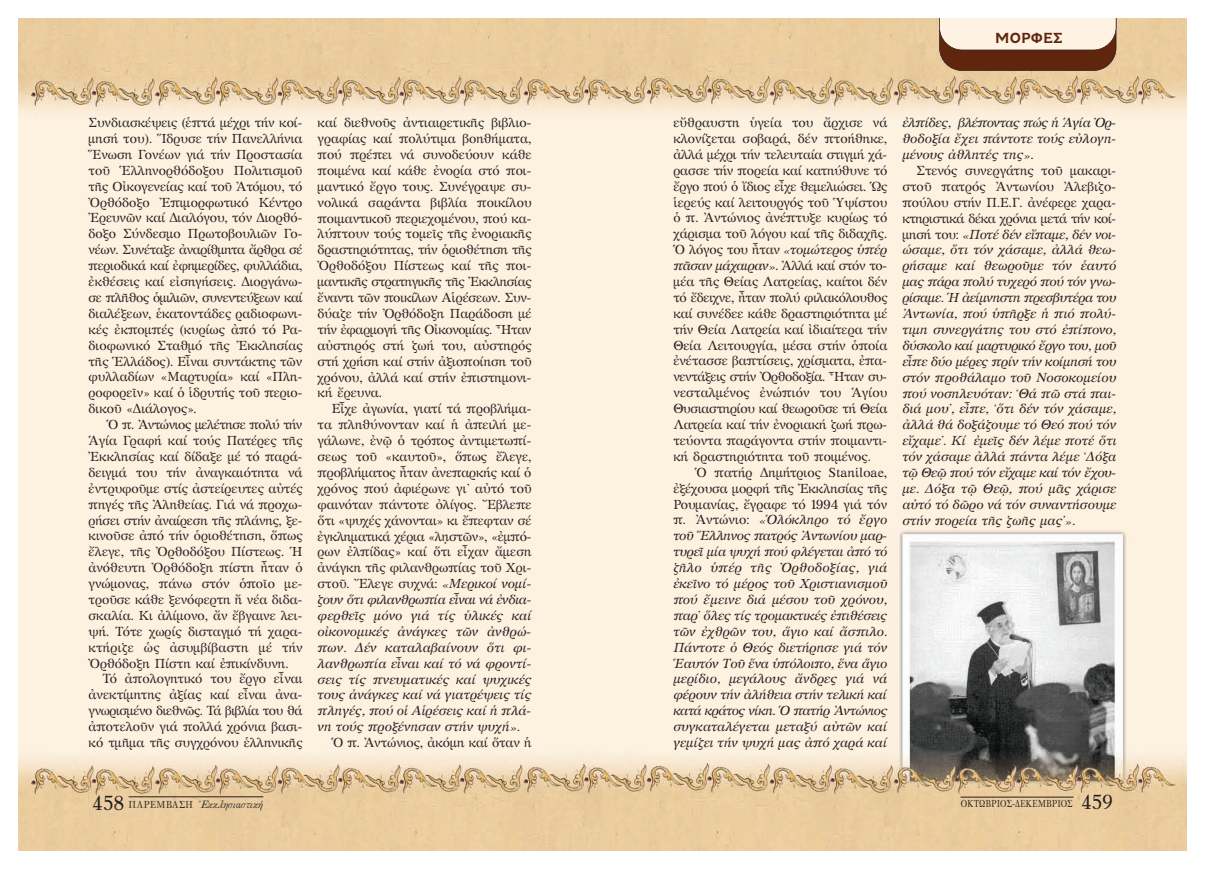
<style>
.page{position:relative;width:1205px;height:869px;background:#fff}
.page>*{position:absolute;margin:0;border:0;box-sizing:border-box;transform-origin:0 0}
.t1{font:700 16.25px "GFS Neohellenic";color:#5f260d}
.t2{font:13.12px/15.9px "GFS Artemisia";color:#231f20;text-align:justify}
.t3{font:italic 13.12px/15.9px "GFS Artemisia";color:#231f20;text-align:justify}
.t4{font:11.25px "GFS Solomos";color:#231f20}
.t5{font:10px "GFS Bodoni";color:#231f20;scale:.9 1}
.s1{font-style:italic}
.s2{font-style:normal}
.s3{font-family:"GFS Porson";font-size:20px}
.s4{font-family:"GFS Bodoni";font-size:10px}
</style>
<div class="page">
<img style="left:18px;top:18px;width:1169px;height:832px">
<hr style="left:960px;top:796px;width:113px;height:1px;background:#231f20">
<hr style="left:129px;top:796px;width:134px;height:1px;background:#231f20">
<svg style="left:939px;top:18px;width:177px;height:53px"></svg>
<p class="t2" style="left:89px;top:116px;width:216px">Συνδιασκέψεις (ἑπτά μέχρι τήν κοί&shy;μησή του). Ἵδρυσε τήν Πανελλήνια Ἕνωση Γονέων γιά τήν Προστασία τοῦ Ἑλληνορθόδοξου Πολιτισμοῦ τῆς Οἰκογενείας καί τοῦ Ἀτόμου, τό Ὀρθόδοξο Ἐπιμορφωτικό Κέντρο Ἐρευνῶν καί Διαλόγου, τόν Διορθό&shy;δοξο Σύνδεσμο Πρωτοβουλιῶν Γο&shy;νέων. Συνέταξε ἀναρίθμητα ἄρθρα σέ περιοδικά καί ἐφημερίδες, φυλλάδια, ἐκθέσεις καί εἰσηγήσεις. Διοργάνω&shy;σε πλῆθος ὁμιλιῶν, συνεντεύξεων καί διαλέξεων, ἑκατοντάδες ραδιοφωνι&shy;κές ἐκπομπές (κυρίως ἀπό τό Ρα&shy;διοφωνικό Σταθμό τῆς Ἐκκλησίας τῆς Ἑλλάδος). Εἶναι συντάκτης τῶν φυλλαδίων «Μαρτυρία» καί «Πλη&shy;ροφορεῖν» καί ὁ ἱδρυτής τοῦ περιο&shy;δικοῦ «Διάλογος».</p>
<p class="t2" style="left:89px;top:418px;width:216px;text-indent:18px">Ὁ π. Ἀντώνιος μελέτησε πολύ τήν Ἁγία Γραφή καί τούς Πατέρες τῆς Ἐκκλησίας καί δίδαξε μέ τό παρά&shy;δειγμά του τήν ἀναγκαιότητα νά ἐντρυφοῦμε στίς ἀστείρευτες αὐτές πηγές τῆς Ἀληθείας. Γιά νά προχω&shy;ρήσει στήν ἀναίρεση τῆς πλάνης, ξε&shy;κινοῦσε ἀπό τήν ὁριοθέτηση, ὅπως ἔλεγε, τῆς Ὀρθοδόξου Πίστεως. Ἡ ἀνόθευτη Ὀρθόδοξη πίστη ἦταν ὁ γνώμονας, πάνω στόν ὁποῖο με&shy;τροῦσε κάθε ξενόφερτη ἤ νέα διδα&shy;σκαλία. Κι ἀλίμονο, ἄν ἔβγαινε λει&shy;ψή. Τότε χωρίς δισταγμό τή χαρα&shy;κτήριζε ὡς ἀσυμβίβαστη μέ τήν Ὀρθόδοξη Πίστη καί ἐπικίνδυνη.</p>
<p class="t2" style="left:89px;top:672px;width:215px;text-indent:14px">Τό ἀπολογητικό του ἔργο εἶναι ἀνεκτίμητης ἀξίας καί εἶναι ἀνα&shy;γνωρισμένο διεθνῶς. Τά βιβλία του θά ἀποτελοῦν γιά πολλά χρόνια βασι&shy;κό τμῆμα τῆς συγχρόνου ἑλληνικῆς</p>
<p class="t2" style="left:318px;top:116px;width:216px">καί διεθνοῦς ἀντιαιρετικῆς βιβλιο&shy;γραφίας καί πολύτιμα βοηθήματα, πού πρέπει νά συνοδεύουν κάθε ποιμένα καί κάθε ἐνορία στό ποι&shy;μαντικό ἔργο τους. Συνέγραψε συ&shy;νολικά σαράντα βιβλία ποικίλου ποιμαντικοῦ περιεχομένου, πού κα&shy;λύπτουν τούς τομεῖς τῆς ἐνοριακῆς δραστηριότητας, τήν ὁριοθέτηση τῆς Ὀρθοδόξου Πίστεως καί τῆς ποι&shy;μαντικῆς στρατηγικῆς τῆς Ἐκκλησίας ἔναντι τῶν ποικίλων Αἱρέσεων. Συν&shy;δύαζε τήν Ὀρθόδοξη Παράδοση μέ τήν ἐφαρμογή τῆς Οἰκονομίας. Ἦταν αὐστηρός στή ζωή του, αὐστηρός στή χρήση καί στήν ἀξιοποίηση τοῦ χρόνου, ἀλλά καί στήν ἐπιστημονι&shy;κή ἔρευνα.</p>
<p class="t2" style="left:318px;top:402px;width:216px;text-indent:14px">Εἶχε ἀγωνία, γιατί τά προβλήμα&shy;τα πληθύνονταν καί ἡ ἀπειλή με&shy;γάλωνε, ἐνῷ ὁ τρόπος ἀντιμετωπί&shy;σεως τοῦ «καυτοῦ», ὅπως ἔλεγε, προ βλήματος ἦταν ἀνεπαρκής καί ὁ χρόνος πού ἀφιέρωνε γι’ αὐτό τοῦ φαινόταν πάντοτε ὀλίγος. Ἔβλεπε ὅτι «ψυχές χάνονται» κι ἔπεφταν σέ ἐγκληματικά χέρια «λῃστῶν», «ἐμπό&shy;ρων ἐλπίδας» καί ὅτι εἶχαν ἄμεση ἀνάγκη τῆς φιλανθρωπίας τοῦ Χρι&shy;στοῦ. Ἔλεγε συχνά: <span class="s1">«Μερικοί νομί&shy;ζουν ὅτι φιλανθρωπία εἶναι νά ἐνδια&shy;φερθεῖς μόνο γιά τίς ὑλικές καί οἰκονομικές ἀνάγκες τῶν ἀνθρώ&shy;πων. Δέν καταλαβαίνουν ὅτι φι&shy;λανθρωπία εἶναι καί τό νά φροντί&shy;σεις τίς πνευματικές καί ψυχικές τους ἀνάγκες καί νά γιατρέψεις τίς πληγές, πού οἱ Αἱρέσεις καί ἡ πλά&shy;νη τούς προξένησαν στήν ψυχή».</span></p>
<p class="t2" style="left:332px;top:736px;width:201px">Ὁ π. Ἀντώνιος, ἀκόμη καί ὅταν ἡ</p>
<p class="t1" style="left:995px;top:33px;width:70px">ΜΟΡΦΕΣ</p>
<p class="t2" style="left:673px;top:116px;width:216px">εὔθραυστη ὑγεία του ἄρχισε νά κλονίζεται σοβαρά, δέν πτοήθηκε, ἀλλά μέχρι τήν τελευταία στιγμή χά&shy;ρασσε τήν πορεία καί κατηύθυνε τό ἔργο πού ὁ ἴδιος εἶχε θεμελιώσει. Ὡς ἱερεύς καί λειτουργός τοῦ Ὑψίστου ὁ π. Ἀντώνιος ἀνέπτυξε κυρίως τό χάρισμα τοῦ λόγου καί τῆς διδαχῆς.<br>Ὁ λόγος του ἦταν <span class="s1">«τομώτερος ὑπέρ πᾶσαν μάχαιραν».</span> Ἀλλά καί στόν το&shy;μέα τῆς Θείας Λατρείας, καίτοι δέν τό ἔδειχνε, ἦταν πολύ φιλακόλουθος καί συνέδεε κάθε δραστηριότητα μέ τήν Θεία Λατρεία καί ἰδιαίτερα τήν Θεία Λειτουργία, μέσα στήν ὁποία ἐνέτασσε βαπτίσεις, χρίσματα, ἐπα&shy;νεντάξεις στήν Ὀρθοδοξία. Ἦταν συ&shy;νεσταλμένος ἐνώπιόν του Ἁγίου Θυσιαστηρίου καί θεωροῦσε τή Θεία Λατρεία καί τήν ἐνοριακή ζωή πρω&shy;τεύοντα παράγοντα στήν ποιμαντι&shy;κή δραστηριότητα τοῦ ποιμένος.</p>
<p class="t3" style="left:673px;top:465px;width:216px;text-indent:22px"><span class="s2">Ὁ πατήρ Δημήτριος Staniloae, ἐξέχουσα μορφή τῆς Ἐκκλησίας τῆς Ρουμανίας, ἔγραφε τό 1994 γιά τόν π. Ἀντώνιο:</span> «Ὁλόκληρο τό ἔργο τοῦ Ἕλληνος πατρός Ἀντωνίου μαρ&shy;τυρεῖ μία ψυχή πού φλέγεται ἀπό τό ζῆλο ὑπέρ τῆς Ὀρθοδοξίας, γιά ἐκεῖνο τό μέρος τοῦ Χριστιανισμοῦ πού ἔμεινε διά μέσου τοῦ χρόνου, παρ’ ὅλες τίς τρομακτικές ἐπιθέσεις τῶν ἐχ θρῶν του, ἅγιο καί ἄσπιλο.<br>Πάντοτε ὁ Θεός διετήρησε γιά τόν Ἑαυτόν Τοῦ ἕνα ὑπόλοιπο, ἕνα ἅγιο μερίδιο, μεγάλους ἄνδρες γιά νά φέρουν τήν ἀλήθεια στήν τελική καί κατά κράτος νίκη. Ὁ πατήρ Ἀντώνιος συγκα ταλέγεται μεταξύ αὐτῶν καί γεμίζει τήν ψυχή μας ἀπό χαρά καί</p>
<p class="t3" style="left:902px;top:116px;width:216px">ἐλπίδες, βλέποντας πώς ἡ Ἁγία Ὀρ - θοδοξία ἔχει πάντοτε τούς εὐλογη&shy;μένους ἀθλητές της».</p>
<p class="t3" style="left:902px;top:164px;width:216px;text-indent:14px"><span class="s2">Στενός συνεργάτης τοῦ μακαρι&shy;στοῦ πατρός Ἀντωνίου Ἀλεβιζο&shy;πού λου στήν Π.Ε.Γ. ἀνέφερε χαρα&shy;κτηριστικά δέκα χρόνια μετά τήν κοί&shy;μησή του:</span> «Ποτέ δέν εἴπαμε, δέν νοι&shy;ώσαμε, ὅτι τόν χάσαμε, ἀλλά θεω&shy;ρήσαμε καί θεωροῦμε τόν ἑαυτό μας πάρα πολύ τυχερό πού τόν γνω&shy;ρίσαμε. Ἡ ἀείμνηστη πρεσβυτέρα του Ἀντωνία, πού ὑπῆρξε ἡ πιό πολύ&shy;τιμη συνεργάτης του στό ἐπίπονο, δύσκολο καί μαρτυρικό ἔργο του, μοῦ εἶπε δύο μέρες πρίν τήν κοίμησή του στόν προθάλαμο τοῦ Νοσοκομείου πού νοσηλευόταν: ‘Θά πῶ στά παι&shy;διά μου’, εἶπε, ‘ὅτι δέν τόν χάσαμε, ἀλλά θά δοξάζουμε τό Θεό πού τόν εἴχαμε’. Κί ἐμεῖς δέν λέμε ποτέ ὅτι τόν χάσαμε ἀλλά πάντα λέμε ‘Δόξα τῷ Θεῷ πού τόν εἴχαμε καί τόν ἔχου&shy;με. Δόξα τῷ Θεῷ, πού μᾶς χάρισε αὐτό τό δῶρο νά τόν συναντήσουμε στήν πορεία τῆς ζωῆς μας’».</p>
<p class="t4" style="left:92px;top:799px;width:172px"><span class="s3">458</span> <span class="s4">ΠAPEMBAΣH</span> Ἐκκλησιαστική</p>
<p class="t5" style="left:961px;top:799px;width:170px">ΟΚΤΩΒΡΙΟΣ-ΔΕΚΕΜΒΡΙΟΣ <span class="s3">459</span></p>
</div>
